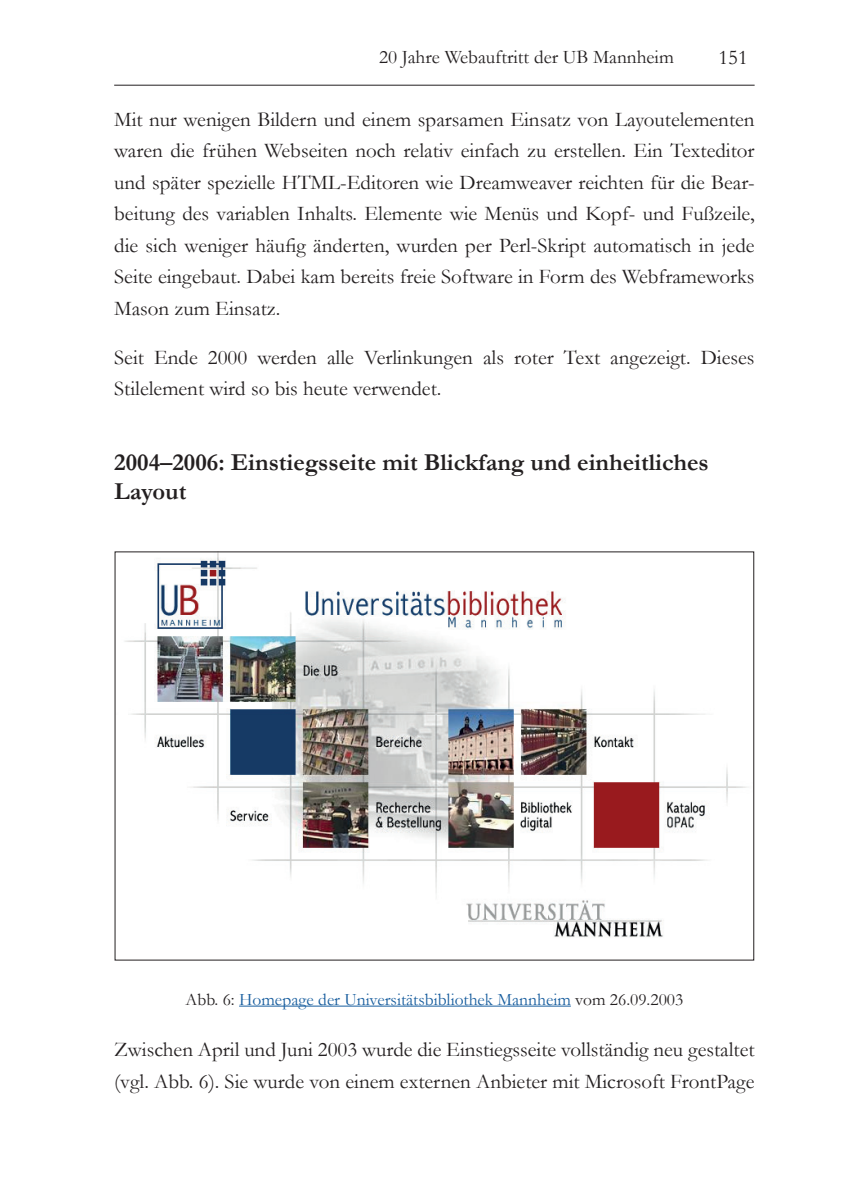
<style>
.page{position:relative;width:844px;height:1191px;background:#fff}
.page>*{position:absolute;margin:0;border:0;box-sizing:border-box;transform-origin:0 0}
.t1{font:700 24.5px/28.2px "Garamond";color:#231f20}
.t2{font:21px/31.5px "Garamond";color:#231f20}
.t3{font:19.25px "Garamond";color:#231f20}
.t4{font:17.5px "Garamond";color:#175d9e}
.s1{color:#231f20}
</style>
<div class="page">
<hr style="left:114px;top:85px;width:640px;height:1px;background:#231f20">
<hr style="left:239px;top:1005px;width:331px;height:1px;background:#175d9e">
<img style="left:125px;top:553px;width:622px;height:385px">
<p class="t3" style="left:379px;top:44px;width:296px">20 Jahre Webauftritt der UB Mannheim</p>
<p class="t2" style="left:718px;top:41px;width:31px">151</p>
<p class="t2" style="left:114px;top:103px;width:641px;text-align:justify">Mit nur wenigen Bildern und einem sparsamen Einsatz von Layoutelementen waren die frühen Webseiten noch relativ einfach zu erstellen. Ein Texteditor und später spezielle HTML-Editoren wie Dreamweaver reichten für die Bear&shy;beitung des variablen Inhalts. Elemente wie Menüs und Kopf- und Fußzeile, die sich weniger häufig änderten, wurden per Perl-Skript automatisch in jede Seite eingebaut. Dabei kam bereits freie Software in Form des Webframeworks Mason zum Einsatz.</p>
<p class="t2" style="left:114px;top:341px;width:641px">Seit Ende 2000 werden alle Verlinkungen als roter Text angezeigt. Dieses<br>Stilelement wird so bis heute verwendet.</p>
<p class="t1" style="left:114px;top:448px;width:596px">2004–2006: Einstiegsseite mit Blickfang und einheitliches<br>Layout</p>
<p class="t4" style="left:185px;top:987px;width:499px"><span class="s1">Abb. 6:</span> Homepage der Universitätsbibliothek Mannheim <span class="s1">vom 26.09.2003</span></p>
<p class="t2" style="left:114px;top:1033px;width:641px">Zwischen April und Juni 2003 wurde die Einstiegsseite vollständig neu gestaltet (vgl. Abb. 6). Sie wurde von einem externen Anbieter mit Microsoft FrontPage</p>
</div>
